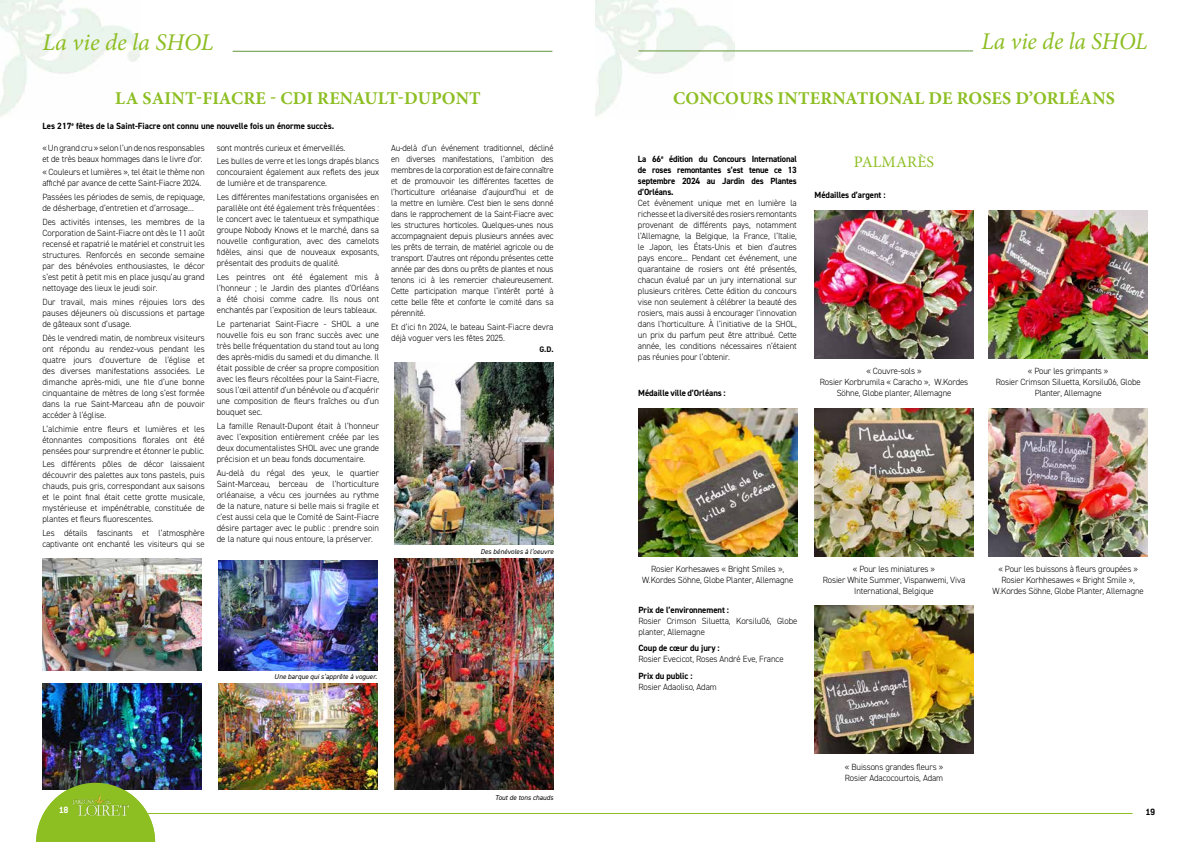
<style>
.page{position:relative;width:1191px;height:842px;background:#fff}
.page>*{position:absolute;margin:0;border:0;box-sizing:border-box;transform-origin:0 0}
.t1{font:italic 24px "Minion Pro";letter-spacing:-.005em;color:#8dbe22}
.t2{font:700 18px "Minion Pro";letter-spacing:.01em;color:#8dbe22}
.t3{font:16px "Minion Pro";letter-spacing:.01em;color:#8ebf25}
.t4{font:700 10px "Conduit ITC";color:#000}
.t5{font:700 10px "Conduit ITC";color:#fff}
.t6{font:300 9px/11px "DIN2014";letter-spacing:-.01em;color:#000;text-align:justify}
.t7{font:300 9px/11px "DIN2014";letter-spacing:-.01em;color:#000;text-align:justify;scale:.96 1}
.t8{font:700 9px "DIN2014";letter-spacing:-.01em;color:#000}
.t9{font:700 9px/11px "DIN2014";letter-spacing:-.01em;color:#000;text-align:justify;scale:.96 1}
.t10{font:700 8px "DIN2014";color:#000}
.t11{font:italic 7px "DIN2014";color:#000}
</style>
<div class="page">
<hr style="left:595px;top:813px;width:537px;height:1px;background:#8dbe22">
<hr style="left:143px;top:813px;width:453px;height:1px;background:#8dbe22">
<img style="left:0;top:0;width:139px;height:117px">
<hr style="left:233px;top:51px;width:319px;height:1px;background:#619737">
<img style="left:394px;top:363px;width:159px;height:181px">
<img style="left:42px;top:559px;width:159px;height:111px">
<img style="left:218px;top:560px;width:159px;height:111px">
<img style="left:218px;top:683px;width:159px;height:106px">
<img style="left:42px;top:684px;width:159px;height:105px">
<img style="left:394px;top:559px;width:159px;height:230px">
<svg style="left:36px;top:783px;width:119px;height:59px;background:#96bc45"></svg>
<hr style="left:638px;top:51px;width:335px;height:1px;background:#619737">
<img style="left:638px;top:409px;width:159px;height:148px">
<img style="left:814px;top:408px;width:159px;height:148px">
<img style="left:814px;top:211px;width:159px;height:148px">
<img style="left:814px;top:606px;width:159px;height:148px">
<img style="left:988px;top:211px;width:159px;height:148px">
<img style="left:988px;top:408px;width:159px;height:148px">
<h1 class="t1" style="left:42px;top:26px;width:173px">La vie de la SHOL</h1>
<h2 class="t2" style="left:115px;top:85px;width:367px">LA SAINT-FIACRE - CDI RENAULT-DUPONT</h2>
<p class="t8" style="left:42px;top:120px;width:293px">Les 217<sup>e</sup> fêtes de la Saint-Fiacre ont connu une nouvelle fois un énorme succès.</p>
<p class="t6" style="left:42px;top:142px;width:164px">« Un grand cru » selon l’un de nos responsables et de très beaux hommages dans le livre d’or.</p>
<p class="t6" style="left:42px;top:167px;width:164px">« Couleurs et lumières », tel était le thème non affiché par avance de cette Saint-Fiacre 2024.</p>
<p class="t6" style="left:42px;top:192px;width:164px">Passées les périodes de semis, de repiquage, de désherbage, d’entretien et d’arrosage…</p>
<p class="t6" style="left:42px;top:217px;width:164px">Des activités intenses, les membres de la Corporation de Saint-Fiacre ont dès le 11 août recensé et rapatrié le matériel et construit les structures. Renforcés en seconde semaine par des bénévoles enthousiastes, le décor s’est petit à petit mis en place jusqu’au grand nettoyage des lieux le jeudi soir.</p>
<p class="t6" style="left:42px;top:296px;width:164px">Dur travail, mais mines réjouies lors des pauses déjeuners où discussions et partage de gâteaux sont d’usage.</p>
<p class="t6" style="left:42px;top:332px;width:164px">Dès le vendredi matin, de nombreux visiteurs ont répondu au rendez-vous pendant les quatre jours d’ouverture de l’église et des diverses manifestations associées. Le dimanche après-midi, une file d’une bonne cinquantaine de mètres de long s’est formée dans la rue Saint-Marceau afin de pouvoir accéder à l’église.</p>
<p class="t6" style="left:42px;top:423px;width:164px">L’alchimie entre fleurs et lumières et les étonnantes compositions florales ont été pensées pour surprendre et étonner le public.</p>
<p class="t6" style="left:42px;top:459px;width:164px">Les différents pôles de décor laissaient découvrir des palettes aux tons pastels, puis chauds, puis gris, correspondant aux saisons et le point final était cette grotte musicale, mystérieuse et impénétrable, constituée de plantes et fleurs fluorescentes.</p>
<p class="t6" style="left:42px;top:528px;width:164px">Les détails fascinants et l’atmosphère captivante ont enchanté les visiteurs qui se</p>
<p class="t6" style="left:217px;top:141px;width:164px;line-height:13.8px">sont montrés curieux et émerveillés.<br>Les bulles de verre et les longs drapés blancs</p>
<p class="t6" style="left:217px;top:167px;width:164px">concouraient également aux reflets des jeux de lumière et de transparence.</p>
<p class="t6" style="left:217px;top:192px;width:164px">Les différentes manifestations organisées en parallèle ont été également très fréquentées : le concert avec le talentueux et sympathique groupe Nobody Knows et le marché, dans sa nouvelle configuration, avec des camelots fidèles, ainsi que de nouveaux exposants, présentait des produits de qualité.</p>
<p class="t6" style="left:217px;top:271px;width:164px">Les peintres ont été également mis à l’honneur ; le Jardin des plantes d’Orléans a été choisi comme cadre. Ils nous ont enchantés par l’exposition de leurs tableaux.</p>
<p class="t6" style="left:217px;top:318px;width:164px">Le partenariat Saint-Fiacre - SHOL a une nouvelle fois eu son franc succès avec une très belle fréquentation du stand tout au long des après-midis du samedi et du dimanche. Il était possible de créer sa propre composition avec les fleurs récoltées pour la Saint-Fiacre, sous l’œil attentif d’un bénévole ou d’acquérir une composition de fleurs fraîches ou d’un bouquet sec.</p>
<p class="t6" style="left:217px;top:420px;width:164px">La famille Renault-Dupont était à l’honneur avec l’exposition entièrement créée par les deux documentalistes SHOL avec une grande précision et un beau fonds documentaire.</p>
<p class="t6" style="left:217px;top:467px;width:164px">Au-delà du régal des yeux, le quartier Saint-Marceau, berceau de l’horticulture orléanaise, a vécu ces journées au rythme de la nature, nature si belle mais si fragile et c’est aussi cela que le Comité de Saint-Fiacre désire partager avec le public : prendre soin de la nature qui nous entoure, la préserver.</p>
<p class="t7" style="left:391px;top:142px;width:171px">Au-delà d’un événement traditionnel, décliné en diverses manifestations, l’ambition des membres de la corporation est de faire connaître et de promouvoir les différentes facettes de l’horticulture orléanaise d’aujourd’hui et de la mettre en lumière. C’est bien le sens donné dans le rapprochement de la Saint-Fiacre avec les structures horticoles. Quelques-unes nous accompagnaient depuis plusieurs années avec les prêts de terrain, de matériel agricole ou de transport. D’autres ont répondu présentes cette année par des dons ou prêts de plantes et nous tenons ici à les remercier chaleureusement.<br>Cette participation marque l’intérêt porté à cette belle fête et conforte le comité dans sa pérennité.</p>
<p class="t6" style="left:391px;top:321px;width:164px">Et d’ici fin 2024, le bateau Saint-Fiacre devra déjà voguer vers les fêtes 2025.</p>
<p class="t10" style="left:539px;top:344px;width:16px">G.D.</p>
<p class="t11" style="left:480px;top:547px;width:74px">Des bénévoles à l’oeuvre</p>
<p class="t5" style="left:59px;top:804px;width:11px">18</p>
<p class="t11" style="left:274px;top:672px;width:104px">Une barque qui s’apprête à voguer.</p>
<p class="t11" style="left:495px;top:793px;width:60px">Tout de tons chauds</p>
<h1 class="t1" style="left:981px;top:25px;width:168px">La vie de la SHOL</h1>
<h2 class="t2" style="left:673px;top:85px;width:443px">CONCOURS INTERNATIONAL DE ROSES D’ORLÉANS</h2>
<p class="t9" style="left:638px;top:154px;width:167px">La 66<sup>e</sup> édition du Concours International de roses remontantes s’est tenue ce 13 septembre 2024 au Jardin des Plantes d’Orléans.</p>
<p class="t6" style="left:638px;top:198px;width:160px">Cet évènement unique met en lumière la richesse et la diversité des rosiers remontants provenant de différents pays, notamment l’Allemagne, la Belgique, la France, l’Italie, le Japon, les États-Unis et bien d’autres pays encore… Pendant cet événement, une quarantaine de rosiers ont été présentés, chacun évalué par un jury international sur plusieurs critères. Cette édition du concours vise non seulement à célébrer la beauté des rosiers, mais aussi à encourager l’innovation dans l’horticulture. À l’initiative de la SHOL, un prix du parfum peut être attribué. Cette année, les conditions nécessaires n’étaient pas réunies pour l’obtenir.</p>
<p class="t8" style="left:638px;top:387px;width:89px">Médaille ville d’Orléans :</p>
<h3 class="t3" style="left:854px;top:151px;width:82px">PALMARÈS</h3>
<p class="t8" style="left:814px;top:189px;width:72px">Médailles d’argent :</p>
<p class="t6" style="left:819px;top:365px;width:150px;text-align:center">« Couvre-sols »<br>Rosier Korbrumila « Caracho », W.Kordes<br>Söhne, Globe planter, Allemagne</p>
<p class="t6" style="left:995px;top:365px;width:146px;text-align:center">« Pour les grimpants »<br>Rosier Crimson Siluetta, Korsilu06, Globe<br>Planter, Allemagne</p>
<p class="t6" style="left:642px;top:563px;width:153px;text-align:center">Rosier Korhesawes « Bright Smiles »,<br>W.Kordes Söhne, Globe Planter, Allemagne</p>
<p class="t8" style="left:638px;top:603px;width:92px">Prix de l’environnement :</p>
<p class="t6" style="left:638px;top:615px;width:160px">Rosier Crimson Siluetta, Korsilu06, Globe planter, Allemagne</p>
<p class="t8" style="left:638px;top:642px;width:83px">Coup de cœur du jury :</p>
<p class="t6" style="left:638px;top:654px;width:147px">Rosier Evecicot, Roses André Eve, France</p>
<p class="t8" style="left:638px;top:670px;width:55px">Prix du public :</p>
<p class="t6" style="left:638px;top:681px;width:80px">Rosier Adaoliso, Adam</p>
<p class="t6" style="left:822px;top:564px;width:144px;text-align:center">« Pour les miniatures »<br>Rosier White Summer, Vispanwemi, Viva<br>International, Belgique</p>
<p class="t6" style="left:992px;top:564px;width:153px;text-align:center">« Pour les buissons à fleurs groupées »<br>Rosier Korhhesawes « Bright Smile »,<br>W.Kordes Söhne, Globe Planter, Allemagne</p>
<p class="t6" style="left:845px;top:762px;width:100px">« Buissons grandes fleurs »<br>Rosier Adacocourtois, Adam</p>
<p class="t4" style="left:1145px;top:806px;width:11px">19</p>
</div>
